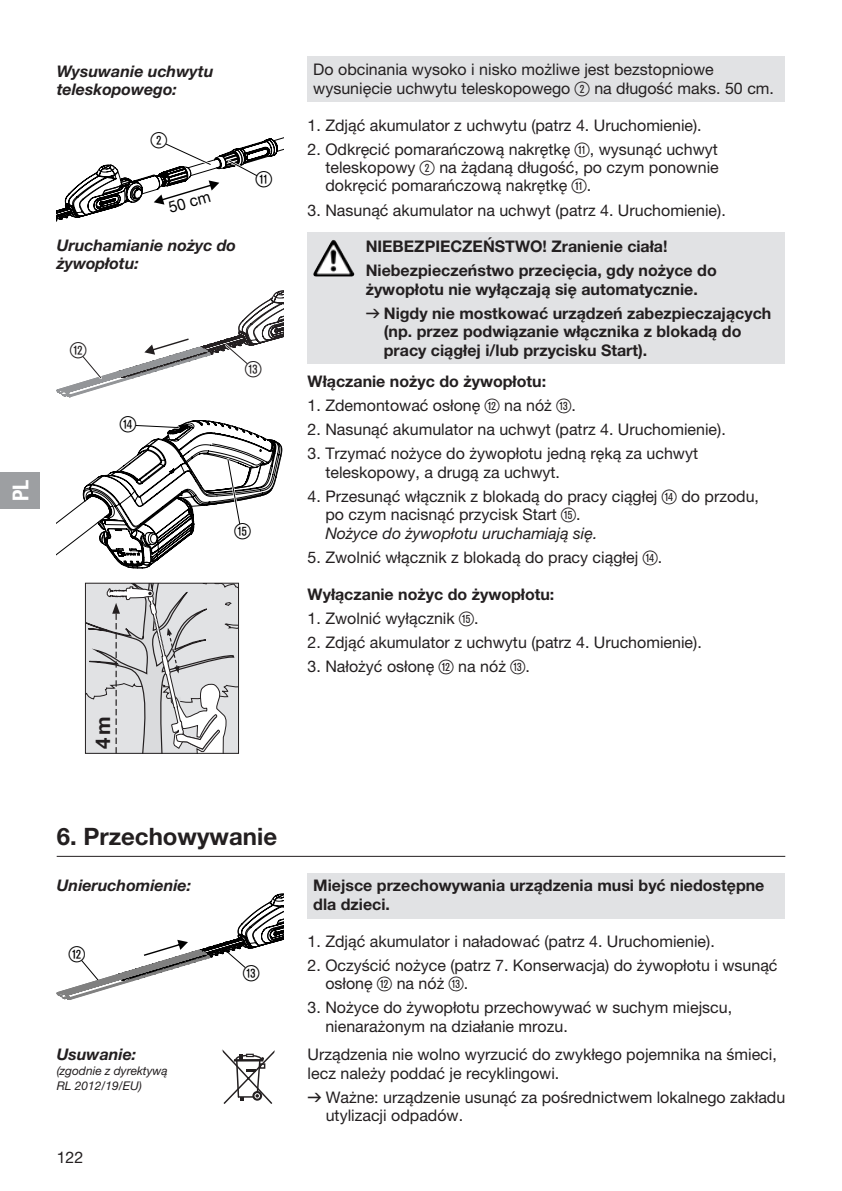
<style>
.page{position:relative;width:842px;height:1191px;background:#fff}
.page>*{position:absolute;margin:0;border:0;box-sizing:border-box;transform-origin:0 0}
.t1{font:700 24px "GARDENA Pro";color:#231f20}
.t2{font:22px "Ziffernim Kreisund Quadrat BQ";color:#000}
.t3{font:22px "Ziffernim Kreisund Quadrat BQ";color:#231f20}
.t4{font:22px "GARDENA Pro Bo Cond";color:#fff}
.t5{font:16px/18.4px "GARDENA Pro";color:#231f20}
.t6{font:700 16px/24px "GARDENA Pro";color:#231f20}
.t7{font:italic 700 16px/18.4px "GARDENA Pro";color:#231f20}
.t8{font:16px "GARDENA Pro";color:#000;scale:.96 1}
.t9{font:italic 12px/15px "GARDENA Pro";color:#231f20}
.s1{font-family:"Ziffernim Kreisund Quadrat BQ";font-size:20px}
.s2{font-family:"Formdruck";font-weight:400}
.s3{font-style:italic}
.s4{font-family:"Formdruck"}
</style>
<div class="page">
<div style="left:308px;top:57px;width:477px;height:45px;background:#e1e2e4"></div>
<svg style="left:57px;top:137px;width:226px;height:84px"></svg>
<div style="left:308px;top:232px;width:477px;height:132px;background:#e1e2e4"></div>
<svg style="left:57px;top:290px;width:226px;height:107px"></svg>
<svg style="left:57px;top:420px;width:226px;height:149px"></svg>
<svg style="left:87px;top:585px;width:150px;height:166px;background:#d1d1d3"></svg>
<div style="left:85px;top:583px;width:154px;height:170px;border:1px solid #231f20"></div>
<img style="left:315px;top:240px;width:18px;height:30px">
<div style="left:308px;top:873px;width:477px;height:45px;background:#e1e2e4"></div>
<hr style="left:57px;top:856px;width:728px;height:1px;background:#231f20">
<svg style="left:57px;top:893px;width:226px;height:107px"></svg>
<svg style="left:221px;top:1049px;width:54px;height:55px"></svg>
<div style="left:0;top:472px;width:40px;height:37px;background:#9d9fa2"></div>
<p class="t7" style="left:57px;top:61px;width:158px">Wysuwanie uchwytu teleskopowego:</p>
<h2 class="t2" style="left:151px;top:128px;width:18px">2</h2>
<p class="t8" style="left:166px;top:198px;width:46px;rotate:-16deg">50 cm</p>
<p class="t7" style="left:57px;top:236px;width:181px">Uruchamianie nożyc do żywopłotu:</p>
<h2 class="t2" style="left:256px;top:166px;width:18px">Q</h2>
<h2 class="t4" style="left:7px;top:501px;width:23px;rotate:-90deg">PL</h2>
<h2 class="t3" style="left:70px;top:337px;width:18px">W</h2>
<h2 class="t2" style="left:120px;top:411px;width:18px">R</h2>
<h2 class="t3" style="left:245px;top:357px;width:18px">E</h2>
<h2 class="t2" style="left:234px;top:518px;width:18px">T</h2>
<p class="t5" style="left:313px;top:60px;width:462px">Do obcinania wysoko i nisko możliwe jest bezstopniowe wysunięcie uchwytu teleskopowego <span class="s1">2</span> na długość maks. 50 cm.</p>
<p class="t5" style="left:308px;top:115px;width:396px">1. Zdjąć akumulator z uchwytu (patrz 4. Uruchomienie).</p>
<p class="t5" style="left:325px;top:139px;width:395px;text-align:justify;text-indent:-18px">2. Odkręcić pomarańczową nakrętkę <span class="s1">Q</span>, wysunąć uchwyt teleskopowy <span class="s1">2</span> na żądaną długość, po czym ponownie dokręcić pomarańczową nakrętkę <span class="s1">Q</span>.</p>
<p class="t5" style="left:308px;top:200px;width:420px">3. Nasunąć akumulator na uchwyt (patrz 4. Uruchomienie).</p>
<p class="t6" style="left:366px;top:234px;width:353px">NIEBEZPIECZEŃSTWO! Zranienie ciała!<br>Niebezpieczeństwo przecięcia, gdy nożyce do</p>
<p class="t6" style="left:366px;top:277px;width:407px">żywopłotu nie wyłączają się automatycznie.<br><span class="s2">v</span> Nigdy nie mostkować urządzeń zabezpieczających</p>
<p class="t6" style="left:384px;top:322px;width:359px;line-height:18.4px">(np. przez podwiązanie włącznika z blokadą do pracy ciągłej i/lub przycisku Start).</p>
<p class="t6" style="left:308px;top:369px;width:240px">Włączanie nożyc do żywopłotu:</p>
<p class="t5" style="left:308px;top:396px;width:270px">1. Zdemontować osłonę <span class="s1">W</span> na nóż <span class="s1">E</span>.</p>
<p class="t5" style="left:308px;top:420px;width:420px">2. Nasunąć akumulator na uchwyt (patrz 4. Uruchomienie).</p>
<p class="t5" style="left:325px;top:444px;width:374px;text-indent:-18px">3. Trzymać nożyce do żywopłotu jedną ręką za uchwyt teleskopowy, a drugą za uchwyt.</p>
<p class="t5" style="left:325px;top:486px;width:435px;text-indent:-18px">4. Przesunąć włącznik z blokadą do pracy ciągłej <span class="s1">R</span> do przodu, po czym nacisnąć przycisk Start <span class="s1">T</span>.<br><span class="s3">Nożyce do żywopłotu uruchamiają się.</span></p>
<p class="t5" style="left:308px;top:547px;width:356px">5. Zwolnić włącznik z blokadą do pracy ciągłej <span class="s1">R</span>.</p>
<p class="t6" style="left:308px;top:581px;width:248px">Wyłączanie nożyc do żywopłotu:</p>
<p class="t5" style="left:308px;top:608px;width:173px">1. Zwolnić wyłącznik <span class="s1">T</span>.</p>
<p class="t5" style="left:308px;top:632px;width:396px">2. Zdjąć akumulator z uchwytu (patrz 4. Uruchomienie).</p>
<p class="t5" style="left:308px;top:656px;width:224px">3. Nałożyć osłonę <span class="s1">W</span> na nóż <span class="s1">E</span>.</p>
<h1 class="t1" style="left:57px;top:821px;width:222px">6. Przechowywanie</h1>
<p class="t7" style="left:57px;top:876px;width:136px">Unieruchomienie:</p>
<h2 class="t2" style="left:69px;top:941px;width:18px">W</h2>
<p class="t7" style="left:57px;top:1045px;width:81px">Usuwanie:</p>
<p class="t9" style="left:57px;top:1063px;width:113px">(zgodnie z dyrektywą<br>RL 2012/19/EU)</p>
<p class="t5" style="left:57px;top:1147px;width:28px">122</p>
<h2 class="t2" style="left:243px;top:960px;width:18px">E</h2>
<p class="t6" style="left:313px;top:876px;width:453px;line-height:18.4px">Miejsce przechowywania urządzenia musi być niedostępne dla dzieci.</p>
<p class="t5" style="left:308px;top:931px;width:409px">1. Zdjąć akumulator i naładować (patrz 4. Uruchomienie).</p>
<p class="t5" style="left:325px;top:955px;width:454px;text-indent:-18px">2. Oczyścić nożyce (patrz 7. Konserwacja) do żywopłotu i wsunąć osłonę <span class="s1">W</span> na nóż <span class="s1">E</span>.</p>
<p class="t5" style="left:325px;top:998px;width:408px;text-indent:-18px">3. Nożyce do żywopłotu przechowywać w suchym miejscu, nienarażonym na działanie mrozu.</p>
<p class="t5" style="left:308px;top:1045px;width:471px">Urządzenia nie wolno wyrzucić do zwykłego pojemnika na śmieci, lecz należy poddać je recyklingowi.</p>
<p class="t5" style="left:326px;top:1087px;width:461px;text-indent:-18px"><span class="s4">v</span> Ważne: urządzenie usunąć za pośrednictwem lokalnego zakładu utylizacji odpadów.</p>
</div>
